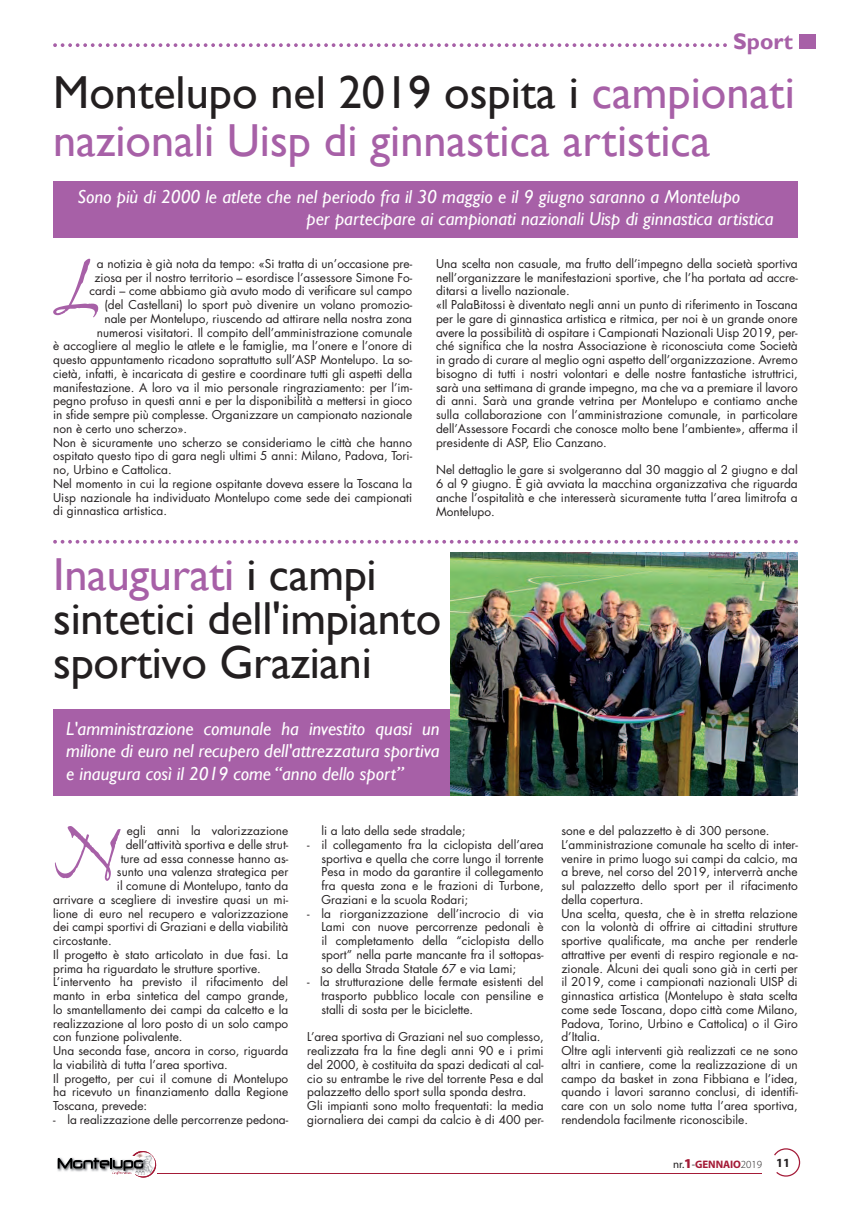
<style>
.page{position:relative;width:851px;height:1205px;background:#fff}
.page>*{position:absolute;margin:0;border:0;box-sizing:border-box;transform-origin:0 0}
.t1{font:46.25px/47.5px "Gill Sans";color:#a760a7}
.t2{font:46.25px/43.8px "Gill Sans";letter-spacing:-.005em;color:#231f20}
.t3{font:700 22.5px "Gill Sans";color:#a760a7}
.t4{font:italic 18.75px/22.5px "Gill Sans";color:#fff}
.t5{font:11.88px/13.8px "Futura";color:#231f20;text-align:justify}
.t6{font:700 10.88px "Myriad Pro";letter-spacing:-.005em;color:#a41b37}
.s1{color:#231f20}
.s2{color:#a760a7}
.s3{font-weight:400;color:#231f20}
.s4{font-weight:900;font-size:13.62px}
.s5{font-weight:300;color:#231f20}
.s6{font-size:12.5px;color:#231f20}
</style>
<div class="page">
<hr style="left:161px;top:1172px;width:600px;height:1px;background:#a41b37">
<svg style="left:774px;top:1148px;width:26px;height:28px"></svg>
<img style="left:57px;top:1158px;width:1px;height:13px">
<svg style="left:58px;top:1151px;width:98px;height:26px"></svg>
<hr style="left:157px;top:1172px;width:594px;height:1px;background:#a41b37">
<div style="left:799px;top:34px;width:17px;height:15px;background:#a760a7"></div>
<svg style="left:53px;top:43px;width:673px;height:4px"></svg>
<svg style="left:53px;top:540px;width:744px;height:4px"></svg>
<div style="left:53px;top:181px;width:744px;height:56px;background:#a760a7"></div>
<div style="left:53px;top:709px;width:397px;height:86px;background:#a760a7"></div>
<svg style="left:55px;top:826px;width:66px;height:55px"></svg>
<svg style="left:53px;top:259px;width:45px;height:58px"></svg>
<img style="left:450px;top:553px;width:347px;height:242px">
<h2 class="t3" style="left:733px;top:27px;width:61px">Sport</h2>
<h1 class="t1" style="left:53px;top:70px;width:743px"><span class="s1">Montelupo nel 2019 ospita i</span> campionati nazionali Uisp di ginnastica artistica</h1>
<h3 class="t4" style="left:306px;top:185px;width:468px;text-indent:-229px">Sono più di 2000 le atlete che nel periodo fra il 30 maggio e il 9 giugno saranno a Montelupo<br>per partecipare ai campionati nazionali Uisp di ginnastica artistica</h3>
<p class="t5" style="left:97px;top:257px;width:317px">a notizia è già nota da tempo: «Si tratta di un’occasione pre-</p>
<p class="t5" style="left:94px;top:271px;width:319px">ziosa per il nostro territorio – esordisce l’assessore Simone Fo-</p>
<p class="t5" style="left:89px;top:284px;width:324px">cardi – come abbiamo già avuto modo di verificare sul campo</p>
<p class="t5" style="left:104px;top:298px;width:309px">(del Castellani) lo sport può divenire un volano promozio-</p>
<p class="t5" style="left:104px;top:312px;width:309px">nale per Montelupo, riuscendo ad attirare nella nostra zona</p>
<p class="t5" style="left:97px;top:326px;width:317px">numerosi visitatori. Il compito dell’amministrazione comunale</p>
<p class="t5" style="left:53px;top:339px;width:360px">è accogliere al meglio le atlete e le famiglie, ma l’onere e l’onore di</p>
<p class="t5" style="left:53px;top:353px;width:360px">questo appuntamento ricadono soprattutto sull’ASP Montelupo. La so-</p>
<p class="t5" style="left:53px;top:367px;width:360px">cietà, infatti, è incaricata di gestire e coordinare tutti gli aspetti della</p>
<p class="t5" style="left:53px;top:381px;width:360px">manifestazione. A loro va il mio personale ringraziamento: per l’im-</p>
<p class="t5" style="left:53px;top:394px;width:360px">pegno profuso in questi anni e per la disponibilità a mettersi in gioco</p>
<p class="t5" style="left:53px;top:408px;width:360px">in sfide sempre più complesse. Organizzare un campionato nazionale</p>
<p class="t5" style="left:53px;top:422px;width:135px">non è certo uno scherzo».</p>
<p class="t5" style="left:53px;top:436px;width:360px">Non è sicuramente uno scherzo se consideriamo le città che hanno</p>
<p class="t5" style="left:53px;top:449px;width:360px">ospitato questo tipo di gara negli ultimi 5 anni: Milano, Padova, Tori-</p>
<p class="t5" style="left:53px;top:463px;width:120px">no, Urbino e Cattolica.</p>
<p class="t5" style="left:53px;top:477px;width:360px">Nel momento in cui la regione ospitante doveva essere la Toscana la</p>
<p class="t5" style="left:53px;top:491px;width:360px">Uisp nazionale ha individuato Montelupo come sede dei campionati</p>
<p class="t5" style="left:53px;top:504px;width:115px">di ginnastica artistica.</p>
<p class="t5" style="left:436px;top:257px;width:363px;text-align:left">Una scelta non casuale, ma frutto dell’impegno della società sportiva nell’organizzare le manifestazioni sportive, che l’ha portata ad accre&shy;ditarsi a livello nazionale.<br>«Il PalaBitossi è diventato negli anni un punto di riferimento in Toscana per le gare di ginnastica artistica e ritmica, per noi è un grande onore avere la possibilità di ospitare i Campionati Nazionali Uisp 2019, per&shy;ché significa che la nostra Associazione è riconosciuta come Società in grado di curare al meglio ogni aspetto dell’organizzazione. Avremo bisogno di tutti i nostri volontari e delle nostre fantastiche istruttrici, sarà una settimana di grande impegno, ma che va a premiare il lavoro di anni. Sarà una grande vetrina per Montelupo e contiamo anche sulla collaborazione con l’amministrazione comunale, in particolare dell’Assessore Focardi che conosce molto bene l’ambiente», afferma il presidente di ASP, Elio Canzano.</p>
<p class="t5" style="left:436px;top:463px;width:363px">Nel dettaglio le gare si svolgeranno dal 30 maggio al 2 giugno e dal 6 al 9 giugno. È già avviata la macchina organizzativa che riguarda anche l’ospitalità e che interesserà sicuramente tutta l’area limitrofa a Montelupo.</p>
<h1 class="t2" style="left:53px;top:554px;width:389px"><span class="s2">Inaugurati</span> i campi sintetici dell'impianto sportivo Graziani</h1>
<h3 class="t4" style="left:66px;top:717px;width:375px;text-align:justify">L'amministrazione comunale ha investito quasi un milione di euro nel recupero dell'attrezzatura sportiva e inaugura così il 2019 come “anno dello sport”</h3>
<p class="t5" style="left:127px;top:824px;width:163px">egli anni la valorizzazione</p>
<p class="t5" style="left:126px;top:837px;width:164px">dell’attività sportiva e delle strut-</p>
<p class="t5" style="left:121px;top:851px;width:169px">ture ad essa connesse hanno as-</p>
<p class="t5" style="left:117px;top:865px;width:173px">sunto una valenza strategica per</p>
<p class="t5" style="left:117px;top:879px;width:173px">il comune di Montelupo, tanto da</p>
<p class="t5" style="left:53px;top:892px;width:237px">arrivare a scegliere di investire quasi un mi-</p>
<p class="t5" style="left:53px;top:906px;width:237px">lione di euro nel recupero e valorizzazione</p>
<p class="t5" style="left:53px;top:920px;width:237px">dei campi sportivi di Graziani e della viabilità</p>
<p class="t5" style="left:53px;top:934px;width:60px">circostante.</p>
<p class="t5" style="left:53px;top:947px;width:236px">Il progetto è stato articolato in due fasi. La</p>
<p class="t5" style="left:53px;top:961px;width:209px">prima ha riguardato le strutture sportive.</p>
<p class="t5" style="left:53px;top:975px;width:236px">L’intervento ha previsto il rifacimento del</p>
<p class="t5" style="left:53px;top:989px;width:237px">manto in erba sintetica del campo grande,</p>
<p class="t5" style="left:53px;top:1002px;width:236px">lo smantellamento dei campi da calcetto e la</p>
<p class="t5" style="left:53px;top:1016px;width:236px">realizzazione al loro posto di un solo campo</p>
<p class="t5" style="left:53px;top:1030px;width:131px">con funzione polivalente.</p>
<p class="t5" style="left:53px;top:1044px;width:236px">Una seconda fase, ancora in corso, riguarda</p>
<p class="t5" style="left:53px;top:1057px;width:176px">la viabilità di tutta l’area sportiva.</p>
<p class="t5" style="left:53px;top:1071px;width:236px">Il progetto, per cui il comune di Montelupo</p>
<p class="t5" style="left:53px;top:1085px;width:236px">ha ricevuto un finanziamento dalla Regione</p>
<p class="t5" style="left:53px;top:1099px;width:96px">Toscana, prevede:</p>
<p class="t5" style="left:53px;top:1112px;width:236px">- la realizzazione delle percorrenze pedona-</p>
<p class="t5" style="left:321px;top:824px;width:145px">li a lato della sede stradale;</p>
<p class="t5" style="left:321px;top:837px;width:224px;text-indent:-14px">- il collegamento fra la ciclopista dell’area sportiva e quella che corre lungo il torrente Pesa in modo da garantire il collegamento fra questa zona e le frazioni di Turbone, Graziani e la scuola Rodari;</p>
<p class="t5" style="left:321px;top:906px;width:224px;text-indent:-14px">- la riorganizzazione dell’incrocio di via Lami con nuove percorrenze pedonali è il completamento della “ciclopista dello sport” nella parte mancante fra il sottopas&shy;so della Strada Statale 67 e via Lami;</p>
<p class="t5" style="left:321px;top:975px;width:224px;text-indent:-14px">- la strutturazione delle fermate esistenti del trasporto pubblico locale con pensiline e stalli di sosta per le biciclette.</p>
<p class="t5" style="left:307px;top:1030px;width:238px;text-align:left">L’area sportiva di Graziani nel suo complesso, realizzata fra la fine degli anni 90 e i primi del 2000, è costituita da spazi dedicati al cal&shy;cio su entrambe le rive del torrente Pesa e dal palazzetto dello sport sulla sponda destra.<br>Gli impianti sono molto frequentati: la media giornaliera dei campi da calcio è di 400 per-</p>
<p class="t5" style="left:561px;top:824px;width:238px;text-align:left">sone e del palazzetto è di 300 persone.<br>L’amministrazione comunale ha scelto di inter&shy;venire in primo luogo sui campi da calcio, ma a breve, nel corso del 2019, interverrà anche sul palazzetto dello sport per il rifacimento della copertura.<br>Una scelta, questa, che è in stretta relazione con la volontà di offrire ai cittadini strutture sportive qualificate, ma anche per renderle attrattive per eventi di respiro regionale e na&shy;zionale. Alcuni dei quali sono già in certi per il 2019, come i campionati nazionali UISP di ginnastica artistica (Montelupo è stata scelta come sede Toscana, dopo città come Milano, Padova, Torino, Urbino e Cattolica) o il Giro d’Italia.<br>Oltre agli interventi già realizzati ce ne sono altri in cantiere, come la realizzazione di un campo da basket in zona Fibbiana e l’idea, quando i lavori saranno conclusi, di identifi&shy;care con un solo nome tutta l’area sportiva, rendendola facilmente riconoscibile.</p>
<p class="t6" style="left:673px;top:1157px;width:118px"><span class="s3">nr.</span><span class="s4">1</span><span class="s3">-</span>GENNAIO<span class="s5">2019</span> <span class="s6">11</span></p>
</div>
